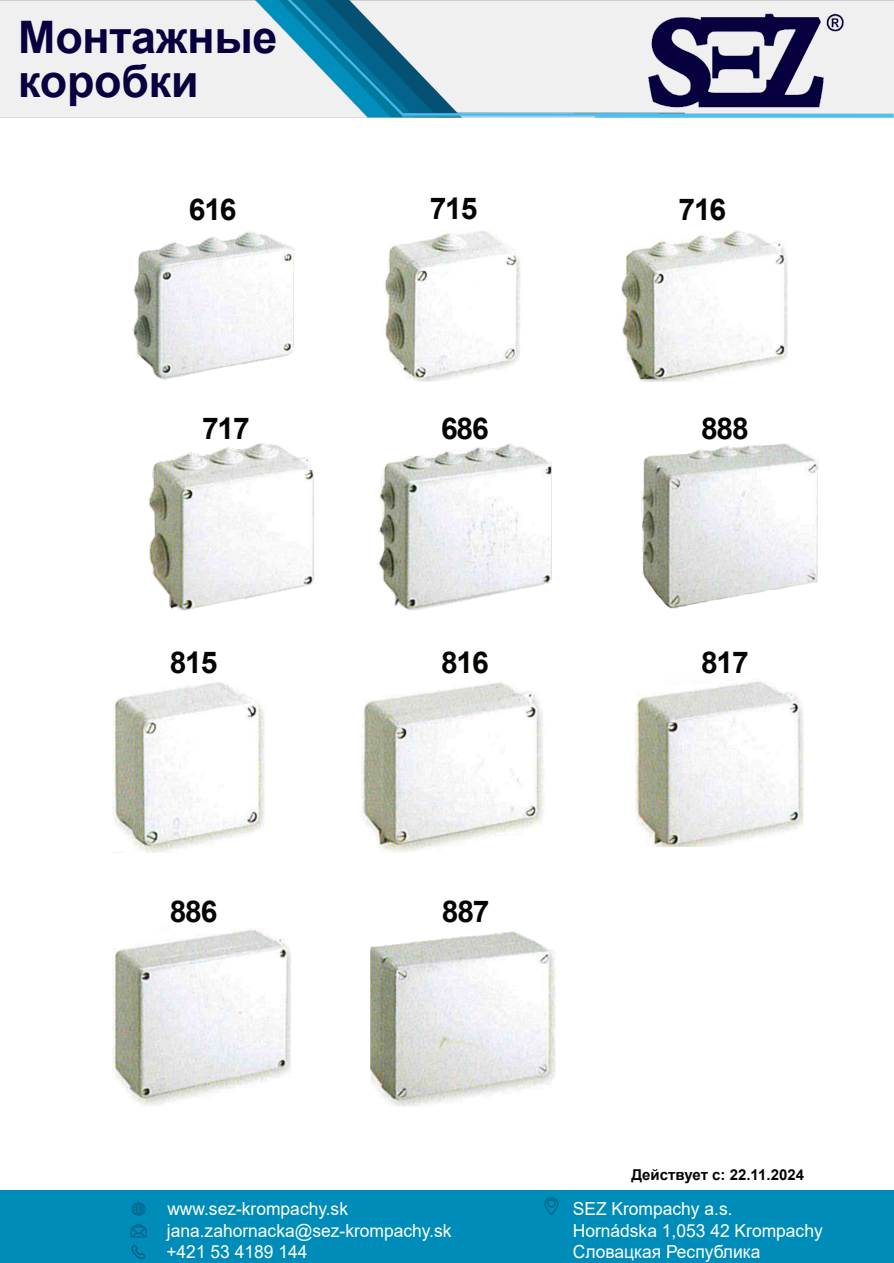
<style>
.page{position:relative;width:894px;height:1263px;background:#fff}
.page>*{position:absolute;margin:0;border:0;box-sizing:border-box;transform-origin:0 0}
.t1{font:700 44.85px/44.8px "Arial";letter-spacing:-.005em;color:#06003f}
.t2{font:700 30px "Arial";letter-spacing:-.04em;color:#070504}
.t3{font:18px/21.6px "Arial";color:#fff}
.t4{font:700 15px "Arial";color:#070504}
</style>
<div class="page">
<img style="left:0;top:0;width:893px;height:1263px">
<div style="left:0;top:1px;width:893px;height:116px;background:#f0f0f0"></div>
<div style="left:0;top:618px;width:893px;height:572px;background:#fff"></div>
<img style="left:239px;top:0;width:445px;height:117px">
<img style="left:595px;top:113px;width:298px;height:4px">
<img style="left:641px;top:7px;width:215px;height:106px">
<svg style="left:131px;top:1244px;width:15px;height:16px"></svg>
<svg style="left:132px;top:1202px;width:13px;height:13px"></svg>
<img style="left:131px;top:1223px;width:15px;height:15px">
<img style="left:544px;top:1197px;width:14px;height:18px">
<img style="left:131px;top:232px;width:163px;height:149px">
<img style="left:383px;top:229px;width:137px;height:152px">
<img style="left:621px;top:229px;width:165px;height:152px">
<img style="left:148px;top:444px;width:166px;height:167px">
<img style="left:378px;top:442px;width:173px;height:168px">
<img style="left:113px;top:682px;width:151px;height:170px">
<img style="left:361px;top:682px;width:183px;height:170px">
<img style="left:635px;top:681px;width:168px;height:166px">
<img style="left:113px;top:929px;width:177px;height:177px">
<img style="left:370px;top:931px;width:185px;height:176px">
<img style="left:640px;top:442px;width:181px;height:166px">
<h1 class="t1" style="left:18px;top:18px;width:260px">Монтажные коробки</h1>
<h2 class="t2" style="left:189px;top:198px;width:49px">616</h2>
<h2 class="t2" style="left:429px;top:197px;width:49px">715</h2>
<h2 class="t2" style="left:678px;top:198px;width:49px">716</h2>
<h2 class="t2" style="left:202px;top:417px;width:49px">717</h2>
<h2 class="t2" style="left:441px;top:417px;width:49px">686</h2>
<h2 class="t2" style="left:700px;top:417px;width:49px">888</h2>
<h2 class="t2" style="left:170px;top:651px;width:49px">815</h2>
<h2 class="t2" style="left:441px;top:651px;width:49px">816</h2>
<h2 class="t2" style="left:700px;top:651px;width:49px">817</h2>
<h2 class="t2" style="left:170px;top:900px;width:49px">886</h2>
<h2 class="t2" style="left:442px;top:900px;width:49px">887</h2>
<p class="t3" style="left:166px;top:1200px;width:286px">www.sez-krompachy.sk jana.zahornacka@sez-krompachy.sk +421 53 4189 144</p>
<p class="t4" style="left:631px;top:1169px;width:174px">Действует с: 22.11.2024</p>
<p class="t3" style="left:572px;top:1200px;width:251px">SEZ Krompachy a.s.<br>Hornádska 1,053 42 Krompachy<br>Словацкая Республика</p>
</div>
